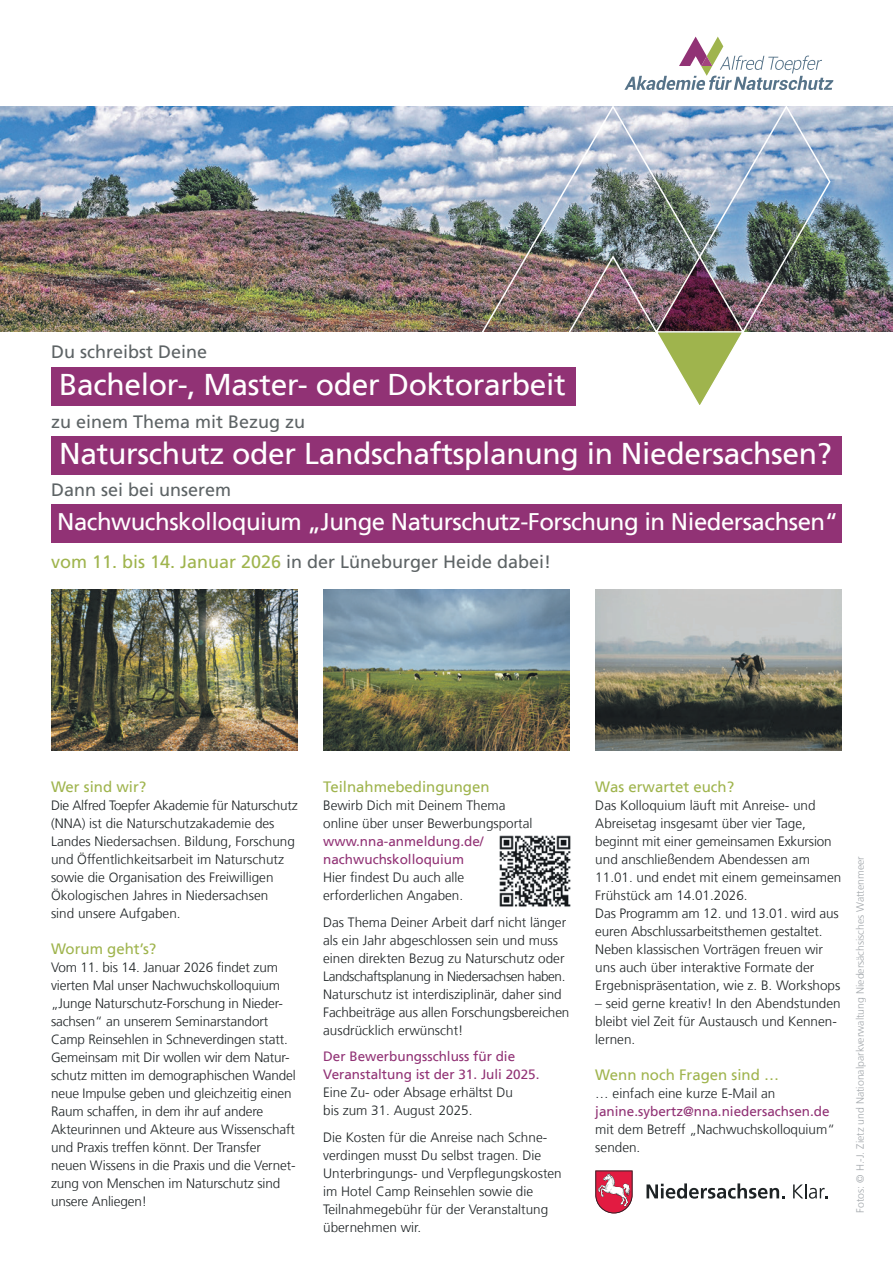
<style>
.page{position:relative;width:893px;height:1263px;background:#fff}
.page>*{position:absolute;margin:0;border:0;box-sizing:border-box;transform-origin:0 0}
.t1{font:30px "NDS Frutiger";letter-spacing:-.01em;color:#fff}
.t2{font:24px "NDS Frutiger";letter-spacing:-.02em;color:#fff}
.t3{font:18px "Frutiger LT Std";color:#5d6365}
.t4{font:15px "NDS Frutiger";color:#9fb44d}
.t5{font:300 13.5px/18px "NDS Frutiger";color:#1e2325}
.t6{font:13.5px/18px "NDS Frutiger";color:#913275}
.t7{font:300 10.5px "NDS Frutiger";color:#a2a7ab}
.s1{color:#9fb44d}
</style>
<div class="page">
<div style="left:51px;top:436px;width:791px;height:38px;background:#913275"></div>
<div style="left:51px;top:505px;width:791px;height:38px;background:#913275"></div>
<div style="left:51px;top:367px;width:524px;height:38px;background:#913275"></div>
<img style="left:595px;top:589px;width:247px;height:162px">
<img style="left:323px;top:589px;width:247px;height:162px">
<img style="left:0;top:106px;width:893px;height:226px">
<img style="left:51px;top:589px;width:247px;height:162px">
<img style="left:659px;top:106px;width:173px;height:299px">
<img style="left:479px;top:106px;width:222px;height:229px">
<svg style="left:624px;top:37px;width:209px;height:53px"></svg>
<svg style="left:595px;top:1170px;width:38px;height:43px"></svg>
<svg style="left:646px;top:1183px;width:138px;height:16px"></svg>
<svg style="left:793px;top:1184px;width:34px;height:15px"></svg>
<img style="left:499px;top:835px;width:72px;height:72px">
<h3 class="t3" style="left:51px;top:341px;width:158px">Du schreibst Deine</h3>
<h1 class="t1" style="left:59px;top:367px;width:508px">Bachelor-, Master- oder Doktorarbeit</h1>
<h3 class="t3" style="left:51px;top:411px;width:256px">zu einem Thema mit Bezug zu</h3>
<h1 class="t1" style="left:59px;top:436px;width:774px">Naturschutz oder Landschaftsplanung in Niedersachsen?</h1>
<h3 class="t3" style="left:51px;top:479px;width:182px">Dann sei bei unserem</h3>
<h2 class="t2" style="left:57px;top:508px;width:782px">Nachwuchskolloquium „Junge Naturschutz-Forschung in Niedersachsen“</h2>
<h3 class="t3" style="left:51px;top:551px;width:502px"><span class="s1">vom 11. bis 14. Januar 2026</span> in der Lüneburger Heide dabei!</h3>
<p class="t4" style="left:51px;top:778px;width:97px">Wer sind wir?</p>
<p class="t5" style="left:51px;top:797px;width:248px">Die Alfred Toepfer Akademie für Naturschutz (NNA) ist die Naturschutzakademie des Landes Niedersachsen. Bildung, Forschung und Öffentlichkeitsarbeit im Naturschutz sowie die Organisation des Freiwilligen Ökologischen Jahres in Niedersachsen<br>sind unsere Aufgaben.</p>
<p class="t4" style="left:51px;top:940px;width:107px">Worum geht’s?</p>
<p class="t5" style="left:51px;top:959px;width:246px">Vom 11. bis 14. Januar 2026 findet zum vierten Mal unser Nachwuchskolloquium „Junge Naturschutz-Forschung in Nieder&shy;sachsen“ an unserem Seminarstandort Camp Reinsehlen in Schneverdingen statt.<br>Gemeinsam mit Dir wollen wir dem Natur&shy;schutz mitten im demographischen Wandel neue Impulse geben und gleichzeitig einen Raum schaffen, in dem ihr auf andere Akteurinnen und Akteure aus Wissenschaft und Praxis treffen könnt. Der Transfer neuen Wissens in die Praxis und die Vernet&shy;zung von Menschen im Naturschutz sind unsere Anliegen!</p>
<p class="t4" style="left:323px;top:778px;width:168px">Teilnahmebedingungen</p>
<p class="t5" style="left:323px;top:797px;width:211px">Bewirb Dich mit Deinem Thema online über unser Bewerbungsportal</p>
<p class="t6" style="left:323px;top:832px;width:162px">www.nna-anmeldung.de/ nachwuchskolloquium</p>
<p class="t5" style="left:323px;top:869px;width:143px">Hier findest Du auch alle erforderlichen Angaben.</p>
<p class="t5" style="left:323px;top:913px;width:248px">Das Thema Deiner Arbeit darf nicht länger als ein Jahr abgeschlossen sein und muss einen direkten Bezug zu Naturschutz oder Landschaftsplanung in Niedersachsen haben.<br>Naturschutz ist interdisziplinär, daher sind Fachbeiträge aus allen Forschungsbereichen ausdrücklich erwünscht!</p>
<p class="t6" style="left:323px;top:1047px;width:218px">Der Bewerbungsschluss für die<br>Veranstaltung ist der 31. Juli 2025.</p>
<p class="t5" style="left:323px;top:1083px;width:191px">Eine Zu- oder Absage erhältst Du bis zum 31. August 2025.</p>
<p class="t5" style="left:323px;top:1128px;width:240px">Die Kosten für die Anreise nach Schne&shy;verdingen musst Du selbst tragen. Die Unterbringungs- und Verpflegungskosten im Hotel Camp Reinsehlen sowie die Teilnahmegebühr für der Veranstaltung übernehmen wir.</p>
<p class="t4" style="left:595px;top:778px;width:140px">Was erwartet euch?</p>
<p class="t5" style="left:595px;top:797px;width:248px">Das Kolloquium läuft mit Anreise- und Abreisetag insgesamt über vier Tage, beginnt mit einer gemeinsamen Exkursion und anschließendem Abendessen am 11.01. und endet mit einem gemeinsamen Frühstück am 14.01.2026.<br>Das Programm am 12. und 13.01. wird aus euren Abschlussarbeitsthemen gestaltet.<br>Neben klassischen Vorträgen freuen wir uns auch über interaktive Formate der Ergebnispräsentation, wie z. B. Workshops</p>
<p class="t5" style="left:595px;top:994px;width:247px">– seid gerne kreativ! In den Abendstunden bleibt viel Zeit für Austausch und Kennen&shy;lernen.</p>
<p class="t4" style="left:595px;top:1066px;width:185px">Wenn noch Fragen sind …</p>
<p class="t5" style="left:595px;top:1085px;width:182px">… einfach eine kurze E-Mail an</p>
<p class="t6" style="left:595px;top:1102px;width:236px">janine.sybertz@nna.niedersachsen.de</p>
<p class="t5" style="left:595px;top:1121px;width:241px">mit dem Betreff „Nachwuchskolloquium“ senden.</p>
<p class="t7" style="left:854px;top:1212px;width:358px;rotate:-90deg">Fotos: © H.-J. Zietz und Nationalparkverwaltung Niedersächsisches Wattenmeer</p>
</div>
